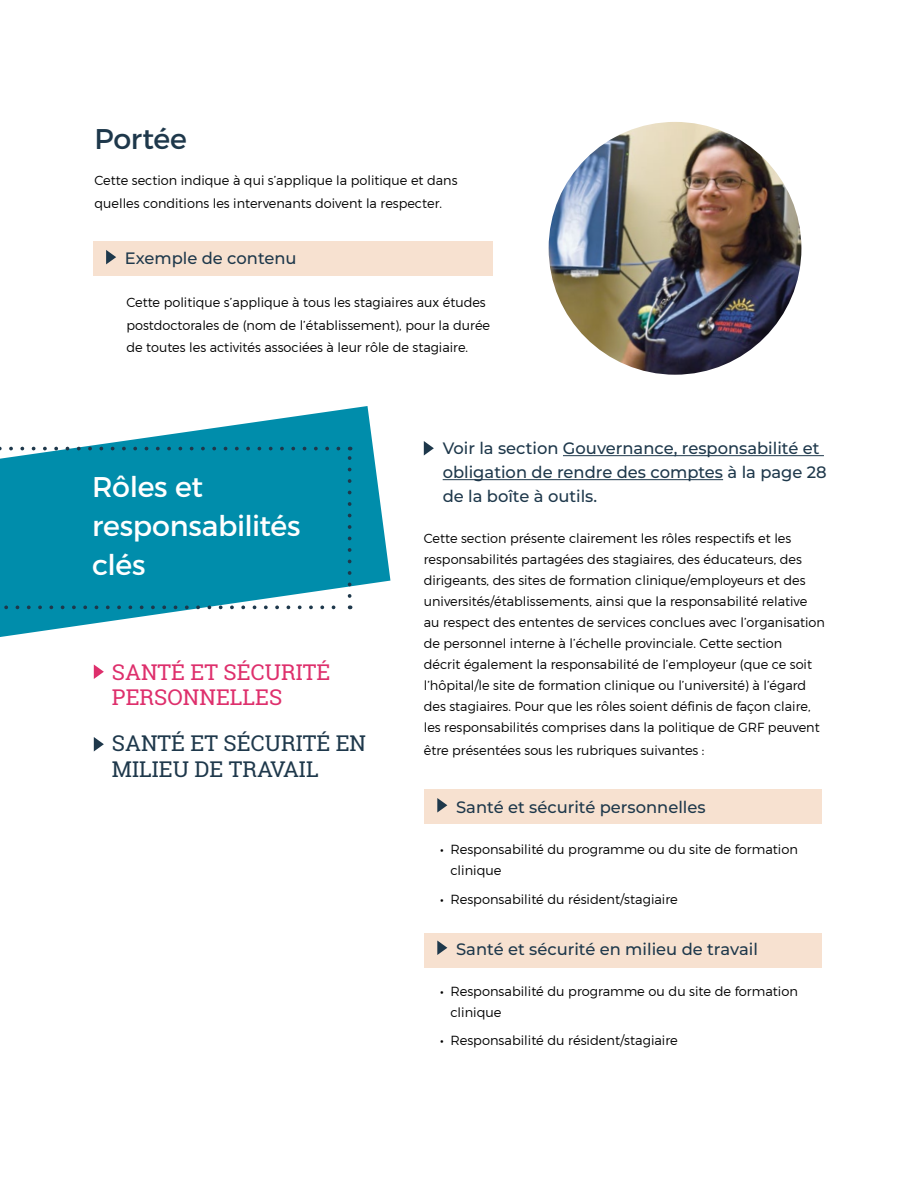
<style>
.page{position:relative;width:918px;height:1188px;background:#fff}
.page>*{position:absolute;margin:0;border:0;box-sizing:border-box;transform-origin:0 0}
.t1{font:28.5px/39px "Montserrat";letter-spacing:-.015em;color:#fff}
.t2{font:28.5px "Montserrat";letter-spacing:-.01em;color:#1e384b}
.Stat{font:21.75px/25.5px "Roboto Slab";color:#1e384b}
.Stat-2{font:21.75px/25.5px "Roboto Slab";color:#de2f6c}
.t3{font:500 16.5px/24px "Montserrat";color:#1e384b}
.Body_Copy{font:300 13.2px/21px "Montserrat";color:#000}
.s1{font-weight:400}
</style>
<div class="page">
<div style="left:424px;top:789px;width:398px;height:35px;background:#f7e1d0"></div>
<div style="left:93px;top:241px;width:399px;height:34px;background:#f7e1d0"></div>
<div style="left:424px;top:933px;width:398px;height:35px;background:#f7e1d0"></div>
<svg style="left:0;top:406px;width:390px;height:231px;fill:#008dab"></svg>
<svg style="left:0;top:605px;width:344px;height:4px"></svg>
<svg style="left:348px;top:447px;width:4px;height:149px"></svg>
<svg style="left:0;top:447px;width:338px;height:3px"></svg>
<svg style="left:94px;top:664px;width:10px;height:15px"></svg>
<svg style="left:94px;top:737px;width:10px;height:14px"></svg>
<svg style="left:106px;top:250px;width:10px;height:14px"></svg>
<img style="left:549px;top:122px;width:252px;height:253px;border-radius:126px">
<hr style="left:563px;top:455px;width:261px;height:1px;background:#1e384b">
<hr style="left:443px;top:479px;width:280px;height:1px;background:#1e384b">
<svg style="left:424px;top:441px;width:10px;height:15px"></svg>
<svg style="left:437px;top:798px;width:10px;height:15px"></svg>
<svg style="left:437px;top:941px;width:10px;height:14px"></svg>
<h2 class="t2" style="left:94px;top:122px;width:94px">Portée</h2>
<p class="Body_Copy" style="left:94px;top:169px;width:365px;line-height:22.5px">Cette section indique à qui s’applique la politique et dans quelles conditions les intervenants doivent la respecter.</p>
<h4 class="t3" style="left:125px;top:246px;width:173px">Exemple de contenu</h4>
<p class="Body_Copy" style="left:126px;top:291px;width:365px;line-height:22.5px">Cette politique s’applique à tous les stagiaires aux études postdoctorales de (nom de l’établissement), pour la durée de toutes les activités associées à leur rôle de stagiaire.</p>
<h2 class="t1" style="left:92px;top:468px;width:210px">Rôles et responsabilités clés</h2>
<p class="Stat-2" style="left:112px;top:659px;width:220px">SANTÉ ET SÉCURITÉ<br>PERSONNELLES</p>
<p class="Stat" style="left:112px;top:731px;width:256px">SANTÉ ET SÉCURITÉ EN<br>MILIEU DE TRAVAIL</p>
<h4 class="t3" style="left:443px;top:436px;width:386px">Voir la section Gouvernance, responsabilité et obligation de rendre des comptes à la page 28 de la boîte à outils.</h4>
<p class="Body_Copy" style="left:424px;top:528px;width:403px">Cette section présente clairement les rôles respectifs et les responsabilités partagées des stagiaires, des éducateurs, des dirigeants, des sites de formation clinique/employeurs et des universités/établissements, ainsi que la responsabilité relative au respect des ententes de services conclues avec l’organisation de personnel interne à l’échelle provinciale. Cette section<br>décrit également la responsabilité de l’employeur (que ce soit l’hôpital/le site de formation clinique ou l’université) à l’égard des stagiaires. Pour que les rôles soient définis de façon claire, les responsabilités comprises dans la politique de GRF peuvent</p>
<p class="Body_Copy" style="left:424px;top:739px;width:282px">être présentées sous les rubriques suivantes :</p>
<h4 class="t3" style="left:456px;top:794px;width:251px">Santé et sécurité personnelles</h4>
<p class="Body_Copy" style="left:450px;top:838px;width:349px;text-indent:-10px"><span class="s1">•</span> Responsabilité du programme ou du site de formation clinique</p>
<p class="Body_Copy" style="left:440px;top:889px;width:239px"><span class="s1">•</span> Responsabilité du résident/stagiaire</p>
<h4 class="t3" style="left:456px;top:937px;width:303px">Santé et sécurité en milieu de travail</h4>
<p class="Body_Copy" style="left:450px;top:981px;width:349px;text-indent:-10px"><span class="s1">•</span> Responsabilité du programme ou du site de formation clinique</p>
<p class="Body_Copy" style="left:440px;top:1030px;width:239px"><span class="s1">•</span> Responsabilité du résident/stagiaire</p>
</div>
